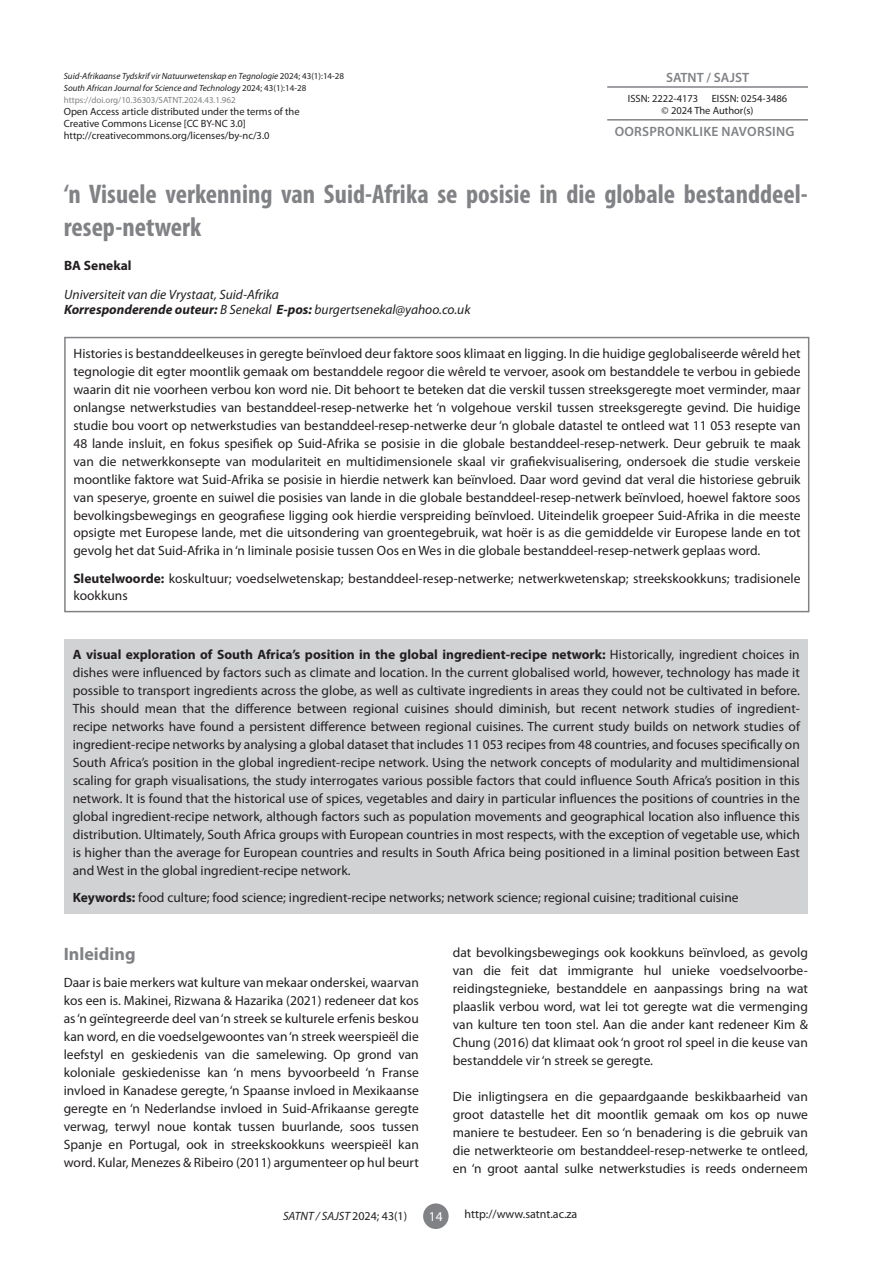
<style>
.page{position:relative;width:893px;height:1263px;background:#fff}
.page>*{position:absolute;margin:0;border:0;box-sizing:border-box;transform-origin:0 0}
.t1{font:700 condensed 27px/33px "Myriad Pro";color:#808285}
.t2{font:700 18px "Myriad Pro";color:#808285}
.t3{font:13.5px/18px "Myriad Pro";color:#231f20;text-align:justify}
.t4{font:italic 13.5px/15px "Myriad Pro";color:#231f20}
.t5{font:600 13.5px "Myriad Pro";letter-spacing:.02em;color:#808285}
.t6{font:600 13.5px "Myriad Pro";color:#808285}
.t7{font:700 13.5px "Myriad Pro";color:#231f20}
.t8{font:13.5px "Myriad Pro";color:#fff}
.t9{font:12px "Myriad Pro";color:#231f20}
.t10{font:italic 12px "Myriad Pro";color:#231f20}
.t11{font:10.5px/12px "Myriad Pro";color:#231f20}
.t12{font:italic 9px/12px "Myriad Pro";color:#231f20}
.s1{font-style:normal}
.s2{font-style:normal;color:#808285}
.s3{font-weight:700}
</style>
<div class="page">
<div style="left:423px;top:1203px;width:26px;height:26px;background:#808285;border-radius:50%"></div>
<div style="left:64px;top:337px;width:745px;height:275px;border:2px solid #808285"></div>
<div style="left:65px;top:639px;width:743px;height:275px;background:#d1d2d4"></div>
<hr style="left:607px;top:86px;width:201px;height:2px;background:#808285">
<hr style="left:607px;top:119px;width:201px;height:2px;background:#808285">
<p class="t12" style="left:64px;top:70px;width:282px">Suid-Afrikaanse Tydskrif vir Natuurwetenskap en Tegnologie <span class="s1">2024; 43(1):14-28<br></span>South African Journal for Science and Technology <span class="s1">2024; 43(1):14-28 </span><span class="s2">https://doi.org/10.36303/SATNT.2024.43.1.962</span></p>
<p class="t11" style="left:64px;top:105px;width:237px">Open Access article distributed under the terms of the<br>Creative Commons License [CC BY-NC 3.0] http://creativecommons.org/licenses/by-nc/3.0</p>
<p class="t6" style="left:666px;top:69px;width:85px">SATNT / SAJST</p>
<p class="t11" style="left:628px;top:92px;width:72px">ISSN: 2222-4173</p>
<p class="t11" style="left:662px;top:92px;width:127px;text-indent:50px">EISSN: 0254-3486 © 2024 The Author(s)</p>
<p class="t5" style="left:615px;top:123px;width:181px">OORSPRON KLIKE NAVORSING</p>
<h1 class="t1" style="left:64px;top:177px;width:746px">‘n Visuele verkenning van Suid-Afrika se posisie in die globale bestanddeel&shy;resep-netwerk</h1>
<p class="t7" style="left:64px;top:256px;width:69px">BA Senekal</p>
<p class="t4" style="left:64px;top:287px;width:408px">Universiteit van die Vrystaat, Suid-Afrika<br><span class="s3">Korresponderende outeur:</span> B Senekal <span class="s3">E-pos:</span> burgertsenekal@yahoo.co.uk</p>
<p class="t3" style="left:73px;top:344px;width:729px">Histories is bestanddeelkeuses in geregte beïnvloed deur faktore soos klimaat en ligging. In die huidige geglobaliseerde wêreld het tegnologie dit egter moontlik gemaak om bestanddele regoor die wêreld te vervoer, asook om bestanddele te verbou in gebiede waarin dit nie voorheen verbou kon word nie. Dit behoort te beteken dat die verskil tussen streeksgeregte moet verminder, maar onlangse netwerkstudies van bestanddeel-resep-netwerke het ‘n volgehoue verskil tussen streeksgeregte gevind. Die huidige studie bou voort op netwerkstudies van bestanddeel-resep-netwerke deur ‘n globale datastel te ontleed wat 11 053 resepte van 48 lande insluit, en fokus spesifiek op Suid-Afrika se posisie in die globale bestanddeel-resep-netwerk. Deur gebruik te maak van die netwerkkonsepte van modulariteit en multidimensionele skaal vir grafiekvisualisering, ondersoek die studie verskeie moontlike faktore wat Suid-Afrika se posisie in hierdie netwerk kan beïnvloed. Daar word gevind dat veral die historiese gebruik van speserye, groente en suiwel die posisies van lande in die globale bestanddeel-resep-netwerk beïnvloed, hoewel faktore soos bevolkingsbewegings en geografiese ligging ook hierdie verspreiding beïnvloed. Uiteindelik groepeer Suid-Afrika in die meeste opsigte met Europese lande, met die uitsondering van groentegebruik, wat hoër is as die gemiddelde vir Europese lande en tot gevolg het dat Suid-Afrika in ‘n liminale posisie tussen Oos en Wes in die globale bestanddeel-resep-netwerk geplaas word.</p>
<p class="t3" style="left:73px;top:569px;width:729px"><span class="s3">Sleutelwoorde:</span> koskultuur; voedselwetenskap; bestanddeel-resep-netwerke; netwerkwetenskap; streekskookkuns; tradisionele kookkuns</p>
<p class="t3" style="left:73px;top:645px;width:729px"><span class="s3">A visual exploration of South Africa’s position in the global ingredient-recipe network:</span> Historically, ingredient choices in dishes were influenced by factors such as climate and location. In the current globalised world, however, technology has made it possible to transport ingredients across the globe, as well as cultivate ingredients in areas they could not be cultivated in before.<br>This should mean that the difference between regional cuisines should diminish, but recent network studies of ingredient&shy;recipe networks have found a persistent difference between regional cuisines. The current study builds on network studies of ingredient-recipe networks by analysing a global dataset that includes 11 053 recipes from 48 countries, and focuses specifically on South Africa’s position in the global ingredient-recipe network. Using the network concepts of modularity and multidimensional scaling for graph visualisations, the study interrogates various possible factors that could influence South Africa’s position in this network. It is found that the historical use of spices, vegetables and dairy in particular influences the positions of countries in the global ingredient-recipe network, although factors such as population movements and geographical location also influence this distribution. Ultimately, South Africa groups with European countries in most respects, with the exception of vegetable use, which is higher than the average for European countries and results in South Africa being positioned in a liminal position between East and West in the global ingredient-recipe network.</p>
<p class="t3" style="left:73px;top:888px;width:667px"><span class="s3">Keywords:</span> food culture; food science; ingredient-recipe networks; network science; regional cuisine; traditional cuisine</p>
<h2 class="t2" style="left:64px;top:942px;width:73px">Inleiding</h2>
<p class="t3" style="left:64px;top:973px;width:357px">Daar is baie merkers wat kulture van mekaar onderskei, waarvan kos een is. Makinei, Rizwana &amp; Hazarika (2021) redeneer dat kos as ‘n geïntegreerde deel van ‘n streek se kulturele erfenis beskou kan word, en die voedselgewoontes van ‘n streek weerspieël die leefstyl en geskiedenis van die samelewing. Op grond van koloniale geskiedenisse kan ‘n mens byvoorbeeld ‘n Franse invloed in Kanadese geregte, ‘n Spaanse invloed in Mexikaanse geregte en ‘n Nederlandse invloed in Suid-Afrikaanse geregte verwag, terwyl noue kontak tussen buurlande, soos tussen Spanje en Portugal, ook in streekskookkuns weerspieël kan word. Kular, Menezes &amp; Ribeiro (2011) argumenteer op hul beurt</p>
<p class="t3" style="left:453px;top:943px;width:357px">dat bevolkingsbewegings ook kookkuns beïnvloed, as gevolg van die feit dat immigrante hul unieke voedselvoorbe&shy;reidingstegnieke, bestanddele en aanpassings bring na wat plaaslik verbou word, wat lei tot geregte wat die vermenging van kulture ten toon stel. Aan die ander kant redeneer Kim &amp; Chung (2016) dat klimaat ook ‘n groot rol speel in die keuse van bestanddele vir ‘n streek se geregte.</p>
<p class="t3" style="left:453px;top:1087px;width:357px">Die inligtingsera en die gepaardgaande beskikbaarheid van groot datastelle het dit moontlik gemaak om kos op nuwe maniere te bestudeer. Een so ‘n benadering is die gebruik van die netwerkteorie om bestanddeel-resep-netwerke te ontleed, en ‘n groot aantal sulke netwerkstudies is reeds onderneem</p>
<p class="t10" style="left:283px;top:1208px;width:126px">SATNT / SAJST <span class="s1">2024; 43(1)</span></p>
<p class="t8" style="left:429px;top:1208px;width:15px">14</p>
<p class="t9" style="left:465px;top:1207px;width:114px">http://www.satnt.ac.za</p>
</div>
